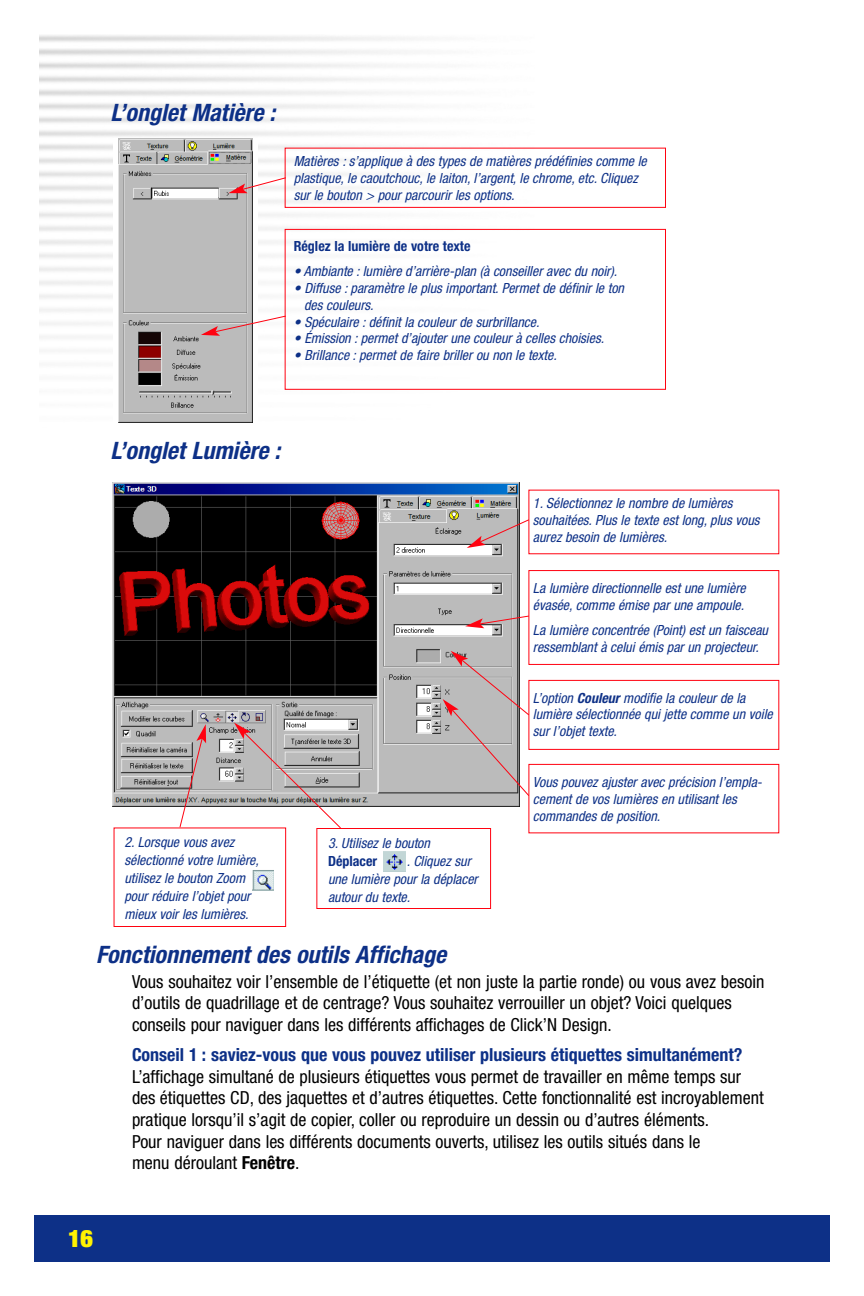
<style>
.page{position:relative;width:864px;height:1296px;background:#fff}
.page>*{position:absolute;margin:0;border:0;box-sizing:border-box;transform-origin:0 0}
.t1{font:italic 700 condensed 24px "Helvetica Neue";color:#0d3087}
.t2{font:900 expanded 24px "Helvetica Neue";color:#fff201}
.t3{font:condensed 18px/21.6px "Helvetica Neue";color:#000}
.t4{font:700 condensed 18px "Helvetica Neue";color:#0d3087}
.t5{font:italic condensed 14px/16.8px "Helvetica Neue";color:#0d3087}
.t6{font:700 condensed 14px "Helvetica Neue";color:#0d3087}
.s1{font-weight:700}
</style>
<div class="page">
<div style="left:34px;top:1215px;width:796px;height:47px;background:#0d3087"></div>
<div style="left:113px;top:139px;width:144px;height:284px;background:linear-gradient(to bottom,#fff,#fff)"></div>
<img style="left:119px;top:139px;width:133px;height:284px">
<svg style="left:284px;top:147px;width:382px;height:243px"></svg>
<svg style="left:228px;top:177px;width:59px;height:16px"></svg>
<svg style="left:201px;top:315px;width:86px;height:21px"></svg>
<img style="left:112px;top:483px;width:407px;height:324px">
<svg style="left:113px;top:489px;width:667px;height:438px"></svg>
<svg style="left:467px;top:518px;width:63px;height:30px;background:#c5afb1"></svg>
<svg style="left:465px;top:615px;width:65px;height:13px"></svg>
<svg style="left:443px;top:651px;width:87px;height:146px;background:#c0b9b9"></svg>
<svg style="left:179px;top:724px;width:27px;height:104px"></svg>
<svg style="left:234px;top:723px;width:108px;height:106px"></svg>
<img style="left:383px;top:850px;width:22px;height:22px">
<img style="left:252px;top:869px;width:21px;height:22px">
<h1 class="t1" style="left:110px;top:104px;width:166px">L’onglet Matière :</h1>
<p class="t5" style="left:294px;top:154px;width:355px">Matières : s’applique à des types de matières prédéfinies comme le plastique, le caoutchouc, le laiton, l’argent, le chrome, etc. Cliquez sur le bouton &gt; pour parcourir les options.</p>
<p class="t6" style="left:294px;top:241px;width:178px">Réglez la lumière de votre texte</p>
<p class="t5" style="left:294px;top:264px;width:325px">• Ambiante : lumière d’arrière-plan (à conseiller avec du noir).</p>
<p class="t5" style="left:304px;top:281px;width:322px;text-indent:-10px">• Diffuse : paramètre le plus important. Permet de définir le ton des couleurs.</p>
<p class="t5" style="left:294px;top:314px;width:247px">• Spéculaire : définit la couleur de surbrillance.</p>
<p class="t5" style="left:294px;top:331px;width:312px">• Émission : permet d’ajouter une couleur à celles choisies.</p>
<p class="t5" style="left:294px;top:348px;width:265px">• Brillance : permet de faire briller ou non le texte.</p>
<h1 class="t1" style="left:110px;top:442px;width:171px">L’onglet Lumière :</h1>
<p class="t5" style="left:124px;top:835px;width:136px;line-height:18px">2. Lorsque vous avez sélectionné votre lumière, utilisez le bouton Zoom pour réduire l’objet pour mieux voir les lumières.</p>
<p class="t5" style="left:328px;top:836px;width:104px">3. Utilisez le bouton</p>
<p class="t6" style="left:328px;top:856px;width:51px">Déplacer</p>
<p class="t5" style="left:328px;top:853px;width:151px;line-height:18px;text-indent:79px">. Cliquez sur une lumière pour la déplacer autour du texte.</p>
<p class="t5" style="left:533px;top:496px;width:228px">1. Sélectionnez le nombre de lumières souhaitées. Plus le texte est long, plus vous aurez besoin de lumières.</p>
<p class="t5" style="left:533px;top:581px;width:214px">La lumière directionnelle est une lumière évasée, comme émise par une ampoule.</p>
<p class="t5" style="left:533px;top:623px;width:237px">La lumière concentrée (Point) est un faisceau ressemblant à celui émis par un projecteur.</p>
<p class="t5" style="left:533px;top:690px;width:241px">L’option <span class="s1">Couleur</span> modifie la couleur de la lumière sélectionnée qui jette comme un voile sur l’objet texte.</p>
<p class="t5" style="left:533px;top:775px;width:231px">Vous pouvez ajuster avec précision l’empla&shy;cement de vos lumières en utilisant les commandes de position.</p>
<h1 class="t1" style="left:96px;top:946px;width:352px">Fonctionnement des outils Affichage</h1>
<p class="t3" style="left:132px;top:972px;width:634px">Vous souhaitez voir l’ensemble de l’étiquette (et non juste la partie ronde) ou vous avez besoin d’outils de quadrillage et de centrage? Vous souhaitez verrouiller un objet? Voici quelques conseils pour naviguer dans les différents affichages de Click’N Design.</p>
<p class="t4" style="left:132px;top:1048px;width:612px">Conseil 1 : saviez-vous que vous pouvez utiliser plusieurs étiquettes simultanément?</p>
<p class="t3" style="left:132px;top:1067px;width:633px">L’affichage simultané de plusieurs étiquettes vous permet de travailler en même temps sur des étiquettes CD, des jaquettes et d’autres étiquettes. Cette fonctionnalité est incroyablement pratique lorsqu’il s’agit de copier, coller ou reproduire un dessin ou d’autres éléments.<br>Pour naviguer dans les différents documents ouverts, utilisez les outils situés dans le<br>menu déroulant <span class="s1">Fenêtre</span>.</p>
<h1 class="t2" style="left:68px;top:1230px;width:26px">16</h1>
</div>
